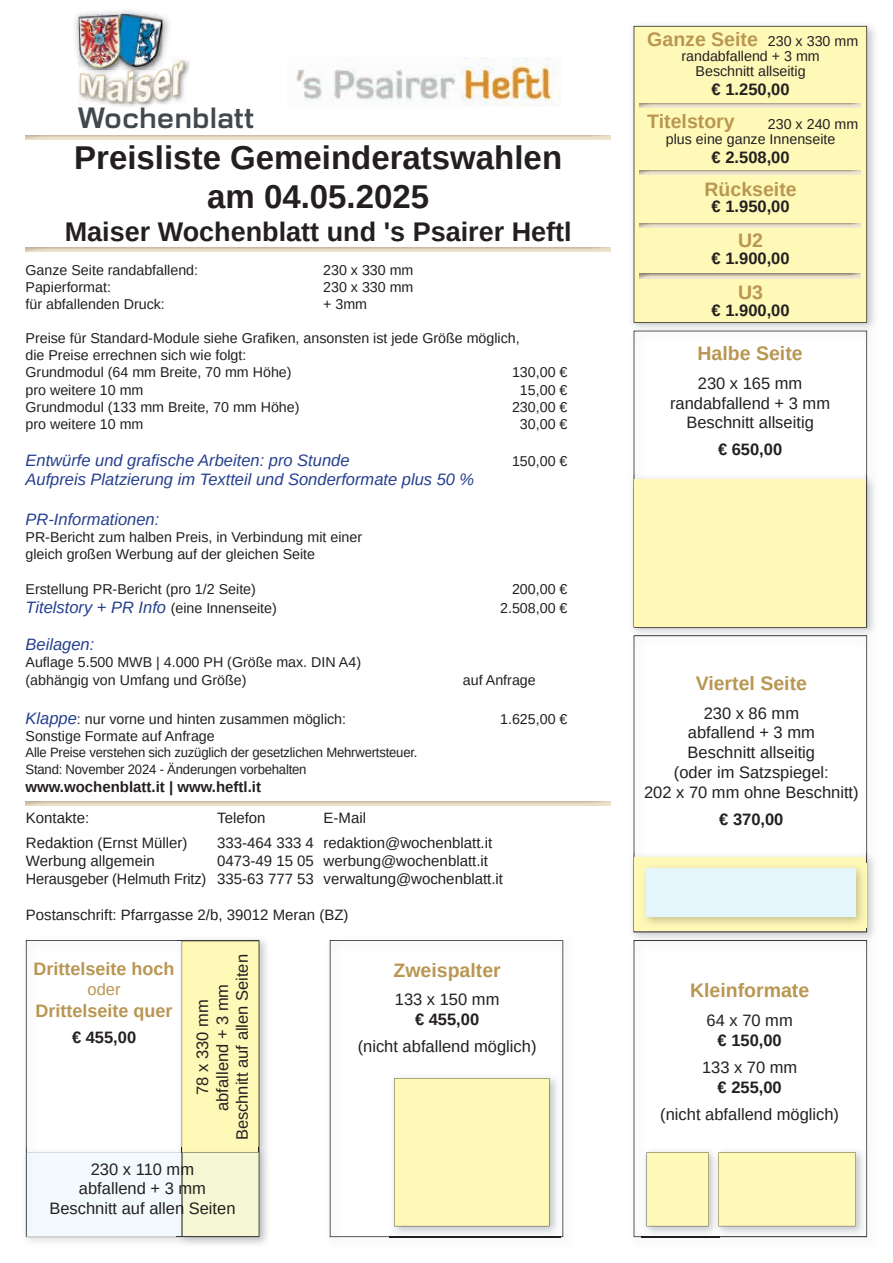
<style>
.page{position:relative;width:893px;height:1263px;background:#fff}
.page>*{position:absolute;margin:0;border:0;box-sizing:border-box;transform-origin:0 0}
.t1{font:700 33px/39.6px "Liberation Sans";color:#231f20;text-align:center}
.t2{font:700 27px "Liberation Sans";color:#231f20}
.t3{font:600 27px "DDT";color:#41494e}
.t4{font:700 19.5px "Liberation Sans";color:#b99652}
.t5{font:700 18px "Liberation Sans";color:#b99652}
.t6{font:16.5px/19.8px "Liberation Sans";color:#231f20;text-align:center}
.t7{font:italic 16.5px "Liberation Sans";color:#253f8e}
.t8{font:700 16.5px "Liberation Sans";color:#231f20}
.t9{font:16.5px "Liberation Sans";color:#b99652}
.t10{font:15px/18px "Liberation Sans";color:#231f20}
.t11{font:700 15px "Liberation Sans";color:#231f20}
.t12{font:14.25px/17.1px "Liberation Sans";color:#231f20}
.t13{font:13.5px/16.2px "Liberation Sans";letter-spacing:-.015em;color:#231f20}
.s1{font-style:normal;font-size:14.25px;color:#231f20}
.s2{font-style:italic;font-size:16.5px;color:#253f8e}
.s3{font-weight:400;font-size:14.25px;color:#231f20}
</style>
<div class="page">
<img style="left:632px;top:25px;width:243px;height:301px">
<div style="left:634px;top:26px;width:233px;height:297px;background:#fff9b8"></div>
<svg style="left:634px;top:331px;width:233px;height:143px"></svg>
<img style="left:632px;top:474px;width:242px;height:165px">
<svg style="left:634px;top:638px;width:233px;height:214px"></svg>
<img style="left:632px;top:852px;width:242px;height:91px">
<svg style="left:634px;top:942px;width:233px;height:295px"></svg>
<svg style="left:330px;top:940px;width:233px;height:297px"></svg>
<svg style="left:26px;top:940px;width:151px;height:207px"></svg>
<img style="left:632px;top:630px;width:242px;height:8px">
<div style="left:634px;top:479px;width:232px;height:148px;background:#fff9b8"></div>
<img style="left:632px;top:935px;width:242px;height:7px">
<svg style="left:634px;top:857px;width:232px;height:74px;background:#f6f0b1"></svg>
<div style="left:646px;top:868px;width:210px;height:49px;background:#e4f5fc"></div>
<img style="left:177px;top:939px;width:90px;height:208px">
<img style="left:389px;top:1073px;width:172px;height:164px">
<div style="left:394px;top:1078px;width:155px;height:148px;background:#fff9b8"></div>
<img style="left:641px;top:1147px;width:226px;height:90px">
<div style="left:720px;top:1152px;width:136px;height:74px;background:#fff9b8"></div>
<img style="left:641px;top:1236px;width:72px;height:1px">
<img style="left:713px;top:1147px;width:7px;height:89px">
<img style="left:719px;top:1152px;width:1px;height:74px">
<div style="left:646px;top:1152px;width:63px;height:74px;background:#fff9b8"></div>
<img style="left:25px;top:1147px;width:242px;height:98px">
<div style="left:26px;top:1152px;width:151px;height:84px;background:#f3fafe"></div>
<svg style="left:177px;top:941px;width:83px;height:296px;background:#f6f3bf"></svg>
<img style="left:640px;top:103px;width:221px;height:5px">
<img style="left:640px;top:170px;width:221px;height:4px">
<img style="left:640px;top:223px;width:221px;height:4px">
<img style="left:640px;top:274px;width:221px;height:4px">
<img style="left:75px;top:10px;width:94px;height:49px">
<img style="left:79px;top:14px;width:83px;height:42px">
<img style="left:78px;top:60px;width:112px;height:47px">
<svg style="left:78px;top:60px;width:1px;height:17px"></svg>
<svg style="left:162px;top:56px;width:7px;height:3px"></svg>
<img style="left:79px;top:56px;width:83px;height:3px">
<img style="left:79px;top:59px;width:108px;height:45px">
<img style="left:79px;top:59px;width:92px;height:18px">
<img style="left:296px;top:58px;width:264px;height:48px">
<h2 class="t3" style="left:78px;top:101px;width:178px">Wochenblatt</h2>
<h1 class="t1" style="left:74px;top:138px;width:489px">Preisliste Gemeinderatswahlen am 04.05.2025</h1>
<h2 class="t2" style="left:65px;top:213px;width:509px">Maiser Wochenblatt und 's Psairer Heftl</h2>
<p class="t12" style="left:26px;top:261px;width:174px">Ganze Seite randabfallend:</p>
<p class="t12" style="left:323px;top:261px;width:92px">230 x 330 mm</p>
<p class="t12" style="left:26px;top:279px;width:87px">Papierformat:</p>
<p class="t12" style="left:323px;top:279px;width:92px">230 x 330 mm</p>
<p class="t12" style="left:26px;top:296px;width:141px">für abfallenden Druck:</p>
<p class="t12" style="left:323px;top:296px;width:45px">+ 3mm</p>
<p class="t12" style="left:26px;top:330px;width:496px">Preise für Standard-Module siehe Grafiken, ansonsten ist jede Größe möglich, die Preise errechnen sich wie folgt:<br>Grundmodul (64 mm Breite, 70 mm Höhe)</p>
<p class="t12" style="left:512px;top:364px;width:57px">130,00 €</p>
<p class="t12" style="left:26px;top:381px;width:119px">pro weitere 10 mm</p>
<p class="t12" style="left:520px;top:381px;width:49px">15,00 €</p>
<p class="t12" style="left:26px;top:398px;width:275px">Grundmodul (133 mm Breite, 70 mm Höhe)</p>
<p class="t12" style="left:512px;top:398px;width:57px">230,00 €</p>
<p class="t12" style="left:26px;top:415px;width:119px">pro weitere 10 mm</p>
<p class="t12" style="left:520px;top:415px;width:49px">30,00 €</p>
<p class="t7" style="left:26px;top:449px;width:326px">Entwürfe und grafische Arbeiten: pro Stunde</p>
<p class="t12" style="left:512px;top:452px;width:57px">150,00 €</p>
<p class="t7" style="left:26px;top:469px;width:450px">Aufpreis Platzierung im Textteil und Sonderformate plus 50 %</p>
<p class="t7" style="left:26px;top:508px;width:135px">PR-Informationen:</p>
<p class="t12" style="left:26px;top:529px;width:338px">PR-Bericht zum halben Preis, in Verbindung mit einer gleich großen Werbung auf der gleichen Seite</p>
<p class="t12" style="left:26px;top:580px;width:232px">Erstellung PR-Bericht (pro 1/2 Seite)</p>
<p class="t12" style="left:512px;top:580px;width:57px">200,00 €</p>
<p class="t7" style="left:26px;top:597px;width:253px">Titelstory + PR Info <span class="s1">(eine Innenseite)</span></p>
<p class="t12" style="left:500px;top:600px;width:69px">2.508,00 €</p>
<p class="t7" style="left:26px;top:634px;width:70px">Beilagen:</p>
<p class="t12" style="left:26px;top:654px;width:337px">Auflage 5.500 MWB | 4.000 PH (Größe max. DIN A4) (abhängig von Umfang und Größe)</p>
<p class="t12" style="left:463px;top:671px;width:74px">auf Anfrage</p>
<p class="t12" style="left:26px;top:711px;width:322px"><span class="s2">Klappe</span>: nur vorne und hinten zusammen möglich:</p>
<p class="t12" style="left:500px;top:711px;width:69px">1.625,00 €</p>
<p class="t12" style="left:26px;top:728px;width:191px">Sonstige Formate auf Anfrage</p>
<p class="t13" style="left:26px;top:745px;width:394px">Alle Preise verstehen sich zuzüglich der gesetzlichen Mehrwertsteuer.<br>Stand: November 2024 - Änderungen vorbehalten</p>
<p class="t11" style="left:26px;top:776px;width:237px">www.wochenblatt.it | www.heftl.it</p>
<p class="t10" style="left:26px;top:809px;width:65px">Kontakte:</p>
<p class="t10" style="left:217px;top:809px;width:50px">Telefon</p>
<p class="t10" style="left:324px;top:809px;width:44px">E-Mail</p>
<p class="t10" style="left:26px;top:834px;width:163px">Redaktion (Ernst Müller)</p>
<p class="t10" style="left:217px;top:834px;width:276px">333-464 333 4 redaktion@wochenblatt.it</p>
<p class="t10" style="left:26px;top:852px;width:130px">Werbung allgemein</p>
<p class="t10" style="left:26px;top:852px;width:479px;text-indent:191px">0473-49 15 05 werbung@wochenblatt.it<br>Herausgeber (Helmuth Fritz) 335-63 777 53 verwaltung@wochenblatt.it</p>
<p class="t10" style="left:26px;top:906px;width:324px">Postanschrift: Pfarrgasse 2/b, 39012 Meran (BZ)</p>
<p class="t6" style="left:193px;top:1140px;width:188px;rotate:-90deg">78 x 330 mm<br>abfallend + 3 mm<br>Beschnitt auf allen Seiten</p>
<p class="t6" style="left:49px;top:1159px;width:188px">230 x 110 mm<br>abfallend + 3 mm<br>Beschnitt auf allen Seiten</p>
<p class="t5" style="left:34px;top:957px;width:143px">Drittelseite hoch</p>
<p class="t9" style="left:88px;top:979px;width:35px">oder</p>
<p class="t5" style="left:36px;top:998px;width:139px">Drittelseite quer</p>
<p class="t8" style="left:72px;top:1026px;width:66px">€ 455,00</p>
<h3 class="t4" style="left:393px;top:956px;width:109px">Zweispalter</h3>
<p class="t6" style="left:395px;top:990px;width:106px">133 x 150 mm</p>
<p class="t8" style="left:415px;top:1008px;width:66px">€ 455,00</p>
<p class="t6" style="left:358px;top:1037px;width:180px">(nicht abfallend möglich)</p>
<h3 class="t4" style="left:647px;top:26px;width:212px">Ganze Seite <span class="s3">230 x 330 mm</span></h3>
<p class="t12" style="left:681px;top:49px;width:140px;line-height:15px;text-align:center">randabfallend + 3 mm<br>Beschnitt allseitig</p>
<p class="t8" style="left:712px;top:78px;width:79px">€ 1.250,00</p>
<h3 class="t4" style="left:647px;top:108px;width:89px">Titelstory</h3>
<p class="t12" style="left:666px;top:116px;width:194px;line-height:15px;text-indent:102px">230 x 240 mm plus eine ganze Innenseite</p>
<p class="t8" style="left:712px;top:146px;width:79px">€ 2.508,00</p>
<h3 class="t4" style="left:705px;top:176px;width:94px">Rückseite</h3>
<p class="t8" style="left:712px;top:195px;width:79px">€ 1.950,00</p>
<h3 class="t4" style="left:738px;top:227px;width:26px">U2</h3>
<p class="t8" style="left:712px;top:247px;width:79px">€ 1.900,00</p>
<h3 class="t4" style="left:738px;top:279px;width:26px">U3</h3>
<p class="t8" style="left:712px;top:299px;width:79px">€ 1.900,00</p>
<h3 class="t4" style="left:697px;top:340px;width:107px">Halbe Seite</h3>
<p class="t6" style="left:670px;top:373px;width:162px">230 x 165 mm randabfallend + 3 mm<br>Beschnitt allseitig</p>
<p class="t8" style="left:718px;top:438px;width:66px">€ 650,00</p>
<h3 class="t4" style="left:696px;top:669px;width:113px">Viertel Seite</h3>
<p class="t6" style="left:644px;top:703px;width:216px">230 x 86 mm<br>abfallend + 3 mm<br>Beschnitt allseitig<br>(oder im Satzspiegel:<br>202 x 70 mm ohne Beschnitt)</p>
<p class="t8" style="left:719px;top:808px;width:66px">€ 370,00</p>
<h3 class="t4" style="left:690px;top:977px;width:121px">Kleinformate</h3>
<p class="t6" style="left:707px;top:1010px;width:88px">64 x 70 mm</p>
<p class="t8" style="left:718px;top:1029px;width:66px">€ 150,00</p>
<p class="t6" style="left:702px;top:1057px;width:97px">133 x 70 mm</p>
<p class="t8" style="left:718px;top:1075px;width:66px">€ 255,00</p>
<p class="t6" style="left:660px;top:1104px;width:180px">(nicht abfallend möglich)</p>
</div>
